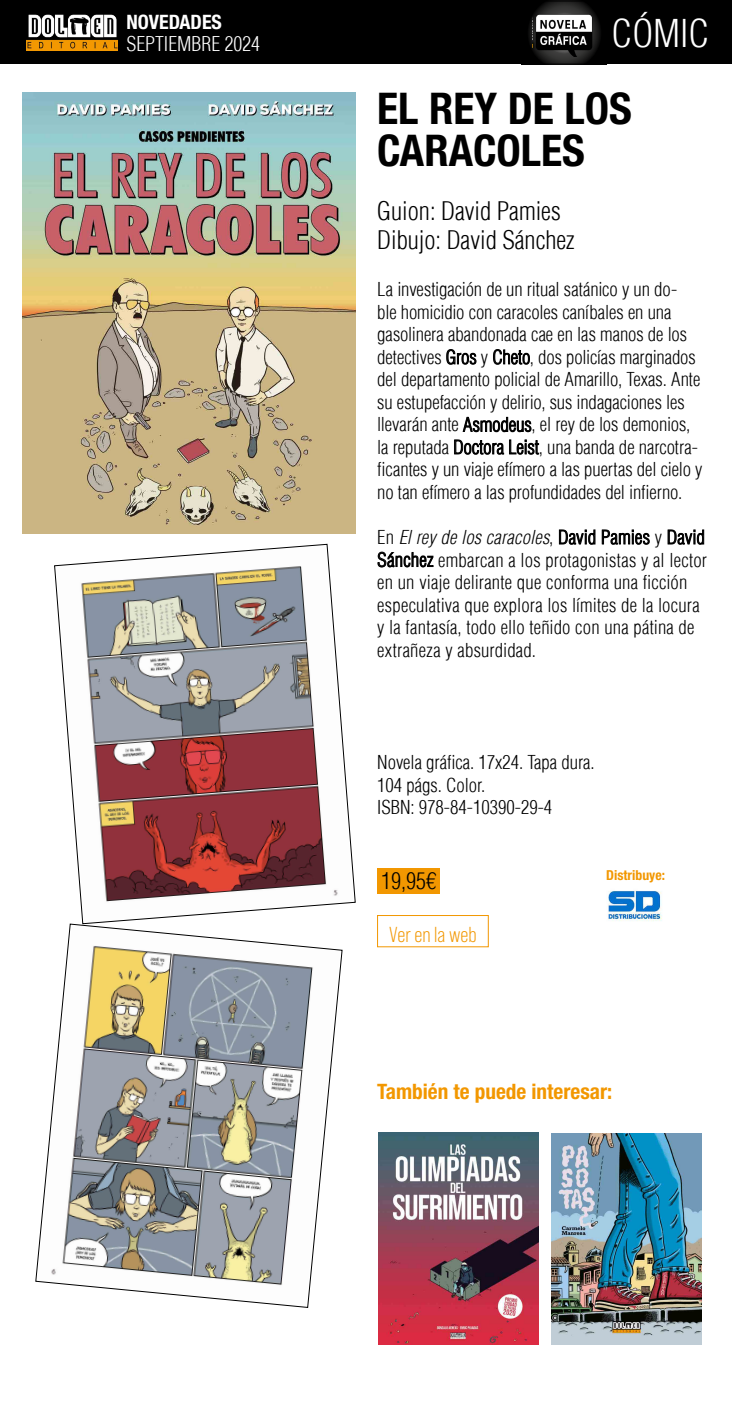
<style>
.page{position:relative;width:732px;height:1407px;background:#fff}
.page>*{position:absolute;margin:0;border:0;box-sizing:border-box;transform-origin:0 0}
.t1{font:700 condensed 43.75px/42.5px "Helvetica Neue LT Std";color:#000}
.t2{font:300 condensed 37.44px "Helvetica LT";color:#fff}
.t3{font:300 condensed 25px/28.8px "Helvetica LT";color:#000}
.t4{font:300 condensed 22.5px "Helvetica LT";color:#000}
.t5{font:21.62px "Bebas Neue Pro";color:#f29700}
.t6{font:700 condensed 21.25px "Helvetica Neue LT Std";color:#f29700}
.t7{font:300 condensed 19.88px "Helvetica LT";color:#fff}
.t8{font:700 condensed 19.88px "Helvetica Neue LT Std";color:#fff}
.t9{font:300 condensed 18.75px/22.5px "Helvetica LT";color:#000}
.t10{font:700 condensed 13.75px "Helvetica Neue LT Std";color:#f29700}
.s1{font-style:italic}
</style>
<div class="page">
<div style="left:0;top:0;width:731px;height:64px;background:#000"></div>
<img style="left:26px;top:14px;width:91px;height:36px">
<div style="left:377px;top:868px;width:62px;height:25px;background:#f29700"></div>
<div style="left:377px;top:915px;width:111px;height:32px;border:1px solid #f29700"></div>
<img style="left:608px;top:890px;width:54px;height:31px">
<img style="left:23px;top:93px;width:332px;height:440px">
<svg style="left:54px;top:544px;width:301px;height:379px"></svg>
<svg style="left:35px;top:923px;width:307px;height:384px"></svg>
<img style="left:378px;top:1132px;width:160px;height:212px">
<img style="left:551px;top:1133px;width:150px;height:211px">
<svg style="left:529px;top:3px;width:71px;height:59px"></svg>
<div style="left:521px;top:1px;width:85px;height:63px;border:1px solid #000"></div>
<img style="left:532px;top:11px;width:63px;height:45px">
<p class="t8" style="left:126px;top:10px;width:97px">NOVEDADES</p>
<p class="t7" style="left:126px;top:31px;width:135px">SEPTIEMBRE 2024</p>
<h2 class="t2" style="left:611px;top:10px;width:99px">CÓMIC</h2>
<h1 class="t1" style="left:377px;top:86px;width:256px">EL REY DE LOS<br>CARACOLES</h1>
<h3 class="t3" style="left:377px;top:196px;width:199px">Guion: David Pamies<br>Dibujo: David Sánchez</h3>
<p class="t9" style="left:377px;top:278px;width:326px">La investigación de un ritual satánico y un do-<br>ble homicidio con caracoles caníbales en una gasolinera abandonada cae en las manos de los detectives Gros y Cheto, dos policías marginados del departamento policial de Amarillo, Texas. Ante su estupefacción y delirio, sus indagaciones les llevarán ante Asmodeus, el rey de los demonios, la reputada Doctora Leist, una banda de narcotra&shy;ficantes y un viaje efímero a las puertas del cielo y no tan efímero a las profundidades del infierno.</p>
<p class="t9" style="left:377px;top:526px;width:331px">En <span class="s1">El rey de los caracoles</span>, David Pamies y David Sánchez embarcan a los protagonistas y al lector en un viaje delirante que conforma una ficción especulativa que explora los límites de la locura y la fantasía, todo ello teñido con una pátina de extrañeza y absurdidad.</p>
<p class="t9" style="left:377px;top:751px;width:219px">Novela gráfica. 17x24. Tapa dura.<br>104 págs. Color.<br>ISBN: 978-84-10390-29-4</p>
<p class="t4" style="left:381px;top:866px;width:56px">19,95€</p>
<p class="t5" style="left:389px;top:922px;width:89px">Ver en la web</p>
<p class="t10" style="left:606px;top:867px;width:60px">Distribuye:</p>
<p class="t6" style="left:377px;top:1078px;width:236px">También te puede interesar:</p>
</div>
